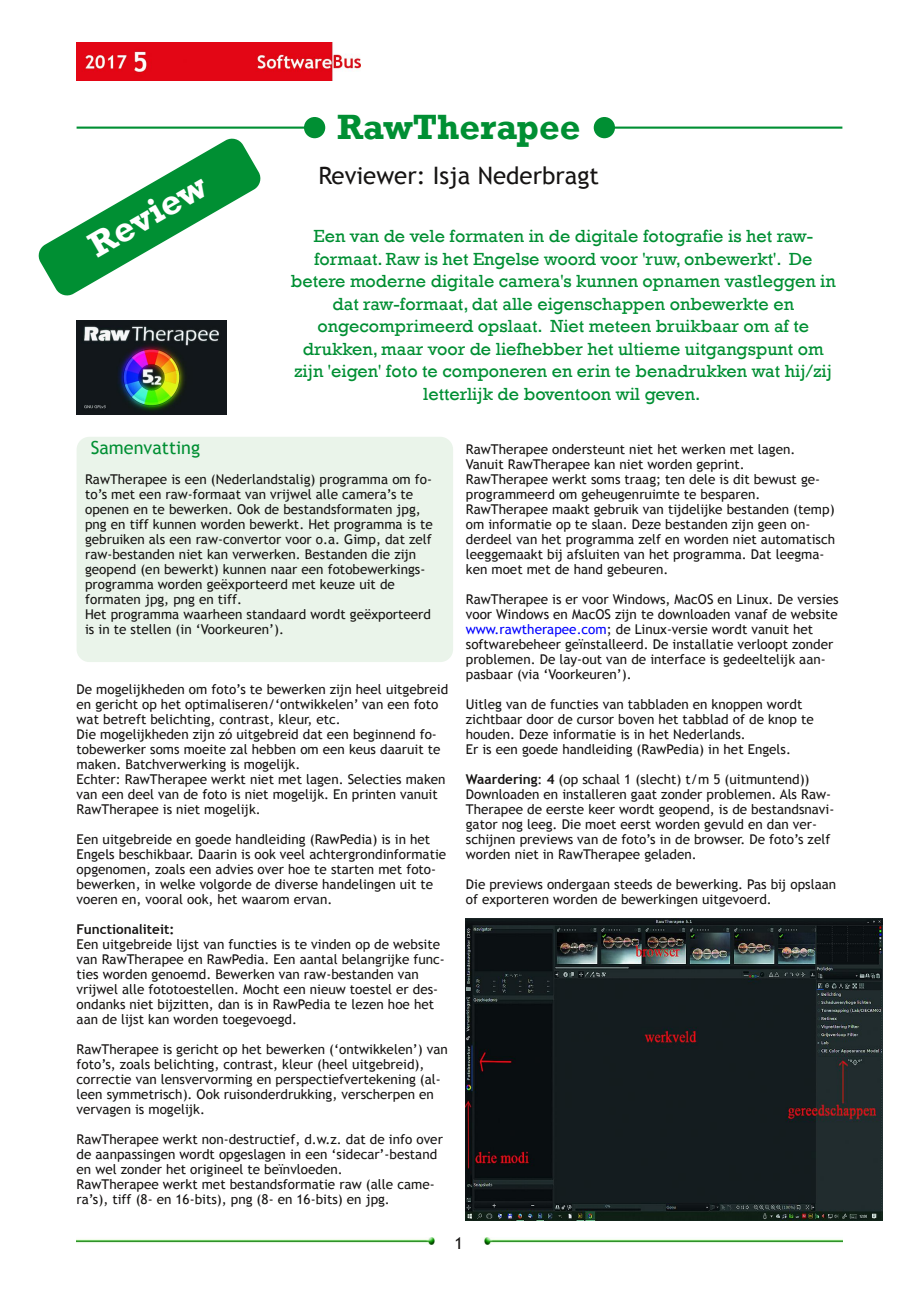
<style>
.page{position:relative;width:919px;height:1289px;background:#fff}
.page>*{position:absolute;margin:0;border:0;box-sizing:border-box;transform-origin:0 0}
.t1{font:700 36px "Rockwell";color:#008f33}
.t2{font:700 36px "Rockwell";color:#fff}
.t3{font:24px "Trebuchet MS";color:#161413}
.t4{font:18px/22.5px "Rockwell";color:#008f33;text-align:center}
.t5{font:18px "Trebuchet MS";color:#008f33}
.t6{font:16.5px "Trebuchet MS";color:#161413}
.t7{font:13.5px/15px "Trebuchet MS";color:#161413}
.t8{font:700 13.5px "Trebuchet MS";color:#161413}
.s1{color:#00f}
.s2{font-weight:700}
</style>
<div class="page">
<img style="left:77px;top:43px;width:283px;height:38px">
<img style="left:77px;top:1237px;width:358px;height:7px">
<img style="left:484px;top:1237px;width:358px;height:7px">
<hr style="left:604px;top:126px;width:238px;height:3px;background:#008f33">
<div style="left:593px;top:117px;width:22px;height:21px;background:#008f33;border-radius:50%"></div>
<hr style="left:77px;top:126px;width:238px;height:3px;background:#008f33">
<div style="left:304px;top:117px;width:21px;height:21px;background:#008f33;border-radius:50%"></div>
<div style="left:77px;top:437px;width:376px;height:225px;background:#eaf4ea;border-radius:13px"></div>
<svg style="left:38px;top:138px;width:223px;height:158px"></svg>
<img style="left:77px;top:320px;width:149px;height:94px">
<img style="left:466px;top:918px;width:416px;height:301px">
<h1 class="t2" style="left:80px;top:229px;width:131px;rotate:-30deg">Review</h1>
<h1 class="t1" style="left:337px;top:105px;width:245px">RawTherapee</h1>
<h2 class="t3" style="left:318px;top:161px;width:282px">Reviewer: Isja Nederbragt</h2>
<p class="t4" style="left:291px;top:224px;width:546px">Een van de vele formaten in de digitale fotografie is het raw&shy;formaat. Raw is het Engelse woord voor 'ruw, onbewerkt'. De betere moderne digitale camera's kunnen opnamen vastleggen in dat raw-formaat, dat alle eigenschappen onbewerkte en ongecomprimeerd opslaat. Niet meteen bruikbaar om af te drukken, maar voor de liefhebber het ultieme uitgangspunt om zijn 'eigen' foto te componeren en erin te benadrukken wat hij/zij letterlijk de boventoon wil geven.</p>
<h3 class="t5" style="left:91px;top:437px;width:111px">Samenvatting</h3>
<p class="t7" style="left:85px;top:471px;width:349px">RawTherapee is een (Nederlandstalig) programma om fo‐ to’s met een raw‐formaat van vrĳwel alle camera’s te openen en te bewerken. Ook de bestandsformaten jpg, png en tiff kunnen worden bewerkt. Het programma is te gebruiken als een raw‐convertor voor o.a. Gimp, dat zelf raw‐bestanden niet kan verwerken. Bestanden die zĳn geopend (en bewerkt) kunnen naar een fotobewerkings‐ programma worden geëxporteerd met keuze uit de formaten jpg, png en tiff.<br>Het programma waarheen standaard wordt geëxporteerd is in te stellen (in ‘Voorkeuren’).</p>
<p class="t7" style="left:77px;top:681px;width:373px">De mogelĳkheden om foto’s te bewerken zĳn heel uitgebreid en gericht op het optimaliseren/‘ontwikkelen’ van een foto wat betreft belichting, contrast, kleur, etc.<br>Die mogelĳkheden zĳn zó uitgebreid dat een beginnend fo‐ tobewerker soms moeite zal hebben om een keus daaruit te maken. Batchverwerking is mogelĳk.<br>Echter: RawTherapee werkt niet met lagen. Selecties maken van een deel van de foto is niet mogelĳk. En printen vanuit RawTherapee is niet mogelĳk.</p>
<p class="t7" style="left:77px;top:831px;width:371px">Een uitgebreide en goede handleiding (RawPedia) is in het Engels beschikbaar. Daarin is ook veel achtergrondinformatie opgenomen, zoals een advies over hoe te starten met foto‐ bewerken, in welke volgorde de diverse handelingen uit te voeren en, vooral ook, het waarom ervan.</p>
<p class="t8" style="left:77px;top:921px;width:99px">Functionaliteit:</p>
<p class="t7" style="left:77px;top:936px;width:370px">Een uitgebreide lĳst van functies is te vinden op de website van RawTherapee en RawPedia. Een aantal belangrĳke func‐ ties worden genoemd. Bewerken van raw‐bestanden van vrĳwel alle fototoestellen. Mocht een nieuw toestel er des‐ ondanks niet bĳzitten, dan is in RawPedia te lezen hoe het aan de lĳst kan worden toegevoegd.</p>
<p class="t7" style="left:77px;top:1041px;width:373px">RawTherapee is gericht op het bewerken (‘ontwikkelen’) van foto’s, zoals belichting, contrast, kleur (heel uitgebreid), correctie van lensvervorming en perspectiefvertekening (al‐ leen symmetrisch). Ook ruisonderdrukking, verscherpen en vervagen is mogelĳk.</p>
<p class="t7" style="left:77px;top:1131px;width:368px">RawTherapee werkt non‐destructief, d.w.z. dat de info over de aanpassingen wordt opgeslagen in een ‘sidecar’‐bestand en wel zonder het origineel te beïnvloeden.<br>RawTherapee werkt met bestandsformatie raw (alle came‐ ra’s), tiff (8‐ en 16‐bits), png (8‐ en 16‐bits) en jpg.</p>
<p class="t7" style="left:466px;top:441px;width:371px">RawTherapee ondersteunt niet het werken met lagen.<br>Vanuit RawTherapee kan niet worden geprint.<br>RawTherapee werkt soms traag; ten dele is dit bewust ge‐ programmeerd om geheugenruimte te besparen.<br>RawTherapee maakt gebruik van tĳdelĳke bestanden (temp) om informatie op te slaan. Deze bestanden zĳn geen on‐ derdeel van het programma zelf en worden niet automatisch leeggemaakt bĳ afsluiten van het programma. Dat leegma‐ ken moet met de hand gebeuren.</p>
<p class="t7" style="left:466px;top:591px;width:374px">RawTherapee is er voor Windows, MacOS en Linux. De versies voor Windows en MacOS zĳn te downloaden vanaf de website <span class="s1">www.rawtherapee.com</span>; de Linux‐versie wordt vanuit het softwarebeheer geïnstalleerd. De installatie verloopt zonder problemen. De lay‐out van de interface is gedeeltelĳk aan‐ pasbaar (via ‘Voorkeuren’).</p>
<p class="t7" style="left:466px;top:696px;width:349px">Uitleg van de functies van tabbladen en knoppen wordt zichtbaar door de cursor boven het tabblad of de knop te houden. Deze informatie is in het Nederlands.<br>Er is een goede handleiding (RawPedia) in het Engels.</p>
<p class="t7" style="left:466px;top:771px;width:370px"><span class="s2">Waardering</span>: <span class="s2">4</span> (op schaal 1 (slecht) t/m 5 (uitmuntend))<br>Downloaden en installeren gaat zonder problemen. Als Raw‐ Therapee de eerste keer wordt geopend, is de bestandsnavi‐ gator nog leeg. Die moet eerst worden gevuld en dan ver‐ schĳnen previews van de foto’s in de browser. De foto’s zelf worden niet in RawTherapee geladen.</p>
<p class="t7" style="left:466px;top:876px;width:372px">Die previews ondergaan steeds de bewerking. Pas bĳ opslaan of exporteren worden de bewerkingen uitgevoerd.</p>
<p class="t6" style="left:454px;top:1233px;width:10px">1</p>
</div>
